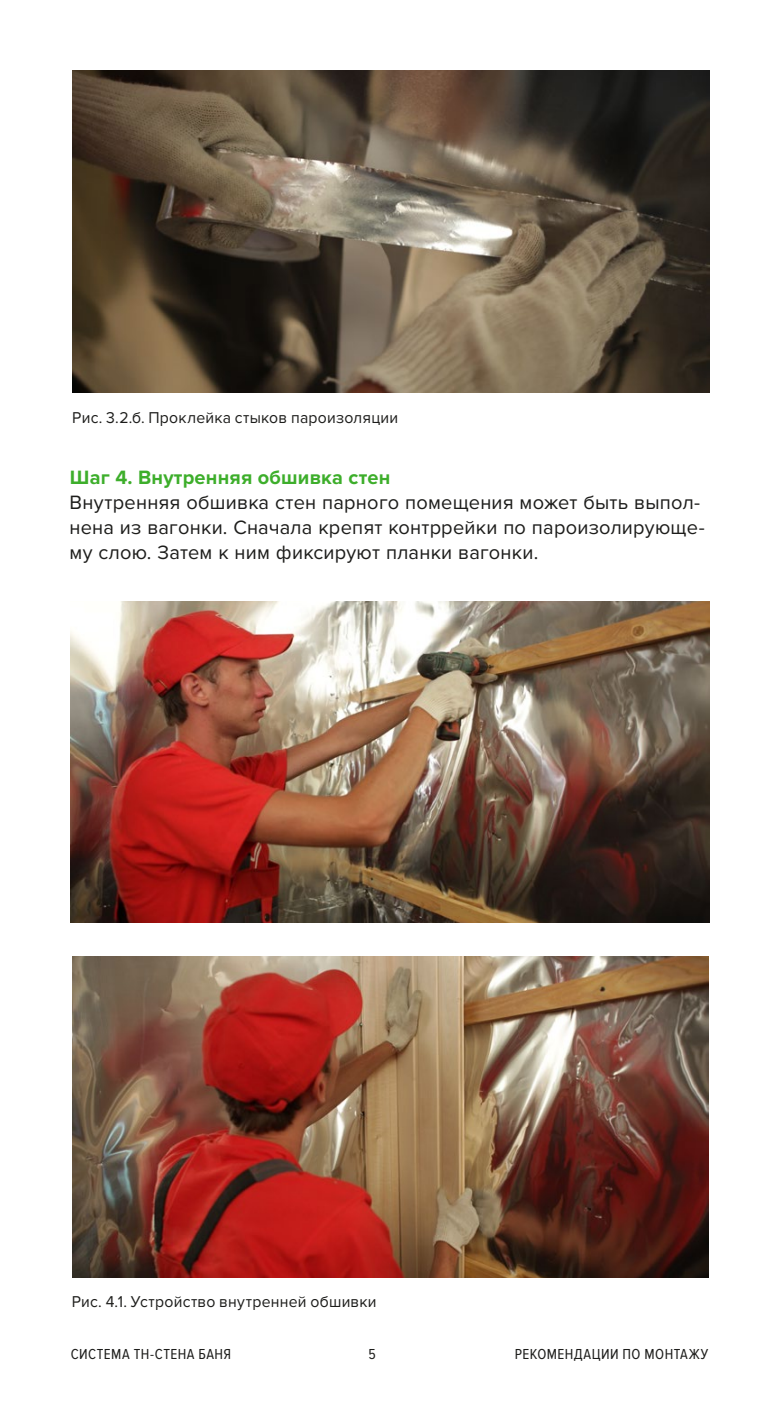
<style>
.page{position:relative;width:780px;height:1418px;background:#fff}
.page>*{position:absolute;margin:0;border:0;box-sizing:border-box;transform-origin:0 0}
.t1{font:20px/25px "Proxima Nova";letter-spacing:.01em;color:#1d1d1b}
.t2{font:700 20px "Proxima Nova";letter-spacing:.01em;color:#3dae2b}
.t3{font:16.25px "Proxima Nova";letter-spacing:.015em;color:#1d1d1b}
.t4{font:15px "Proxima Nova Cond";letter-spacing:.03em;color:#1d1d1b}
</style>
<div class="page">
<img style="left:71px;top:601px;width:638px;height:321px">
<img style="left:72px;top:956px;width:636px;height:321px">
<img style="left:72px;top:71px;width:637px;height:321px">
<p class="t3" style="left:72px;top:408px;width:327px">Рис. 3.2.б. Проклейка стыков пароизоляции</p>
<p class="t2" style="left:70px;top:465px;width:322px">Шаг 4. Внутренняя обшивка стен</p>
<p class="t1" style="left:69px;top:490px;width:636px">Внутренняя обшивка стен парного помещения может быть выпол&shy;нена из вагонки. Сначала крепят контррейки по пароизолирующе&shy;му слою. Затем к ним фиксируют планки вагонки.</p>
<p class="t3" style="left:72px;top:1292px;width:306px">Рис. 4.1. Устройство внутренней обшивки</p>
<p class="t4" style="left:71px;top:1345px;width:162px">СИСТЕМА ТН-СТЕНА БАНЯ</p>
<p class="t4" style="left:368px;top:1345px;width:9px">5</p>
<p class="t4" style="left:515px;top:1345px;width:195px">РЕКОМЕНДАЦИИ ПО МОНТАЖУ</p>
</div>
